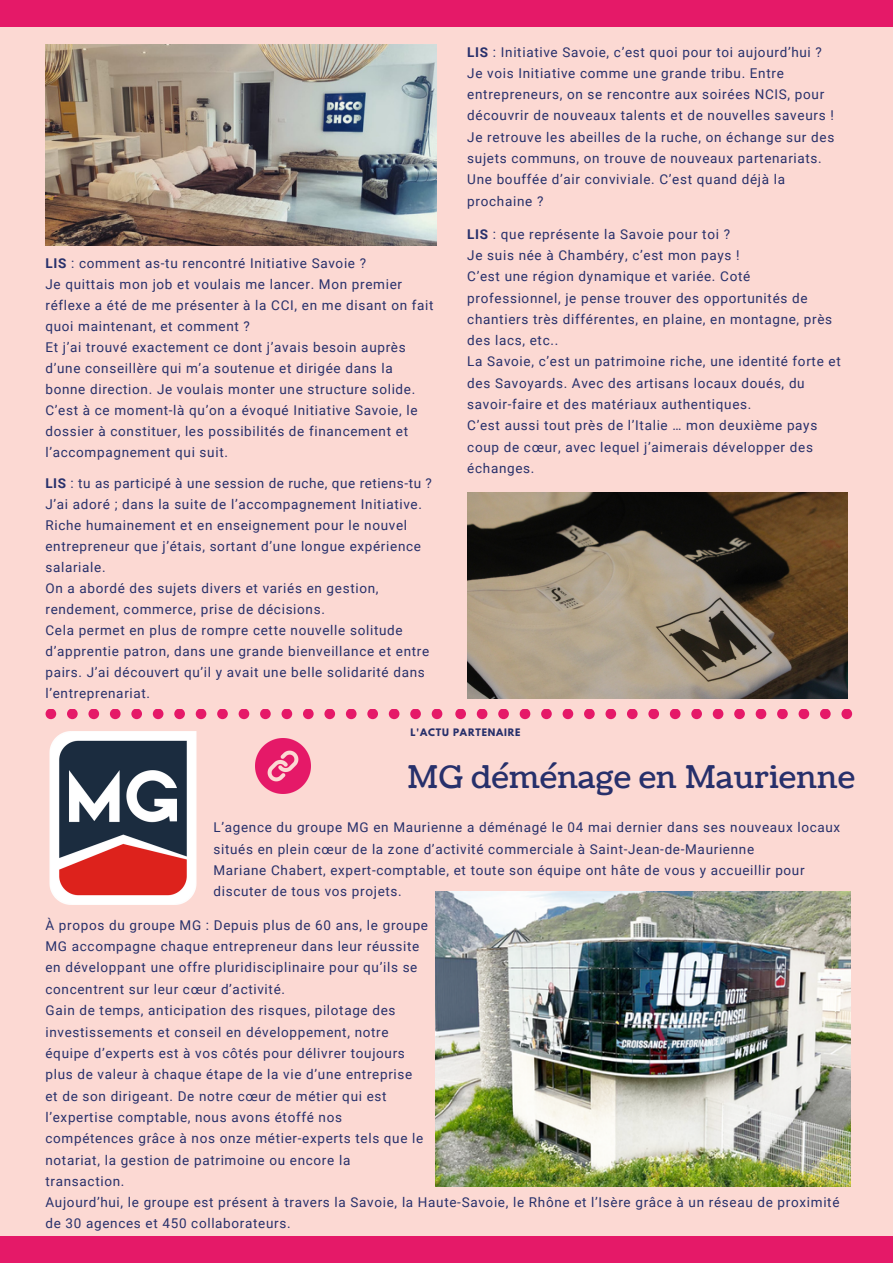
<style>
.page{position:relative;width:893px;height:1264px;background:#fff}
.page>*{position:absolute;margin:0;border:0;box-sizing:border-box;transform-origin:0 0}
.t1{font:31.2px "Coustard";letter-spacing:.01em;color:#27306b}
.t2{font:13.5px/21.3px "Roboto";letter-spacing:.05em;color:#27306b}
.t3{font:700 9.15px "League Spartan";letter-spacing:.09em;color:#27306b}
.s1{font-weight:700}
</style>
<div class="page">
<div style="left:0;top:0;width:892px;height:1262px;background:#fcd9d3"></div>
<div style="left:0;top:1235px;width:892px;height:27px;background:#e51968"></div>
<div style="left:0;top:0;width:892px;height:27px;background:#e51968"></div>
<img style="left:45px;top:45px;width:392px;height:200px">
<img style="left:467px;top:492px;width:380px;height:206px">
<img style="left:435px;top:891px;width:415px;height:295px">
<img style="left:255px;top:738px;width:55px;height:55px">
<svg style="left:46px;top:709px;width:396px;height:10px"></svg>
<svg style="left:455px;top:709px;width:397px;height:10px"></svg>
<img style="left:49px;top:731px;width:148px;height:174px">
<p class="t2" style="left:45px;top:252px;width:322px"><span class="s1">LIS</span> : comment as-tu rencontré Initiative Savoie ?</p>
<p class="t2" style="left:45px;top:273px;width:389px">Je quittais mon job et voulais me lancer. Mon premier réflexe a été de me présenter à la CCI, en me disant on fait quoi maintenant, et comment ?</p>
<p class="t2" style="left:45px;top:337px;width:371px">Et j’ai trouvé exactement ce dont j’avais besoin auprès d’une conseillère qui m’a soutenue et dirigée dans la bonne direction. Je voulais monter une structure solide.</p>
<p class="t2" style="left:45px;top:400px;width:373px">C’est à ce moment-là qu’on a évoqué Initiative Savoie, le dossier à constituer, les possibilités de financement et l’accompagnement qui suit.</p>
<p class="t2" style="left:45px;top:472px;width:388px"><span class="s1">LIS</span> : tu as participé à une session de ruche, que retiens-tu ?</p>
<p class="t2" style="left:45px;top:493px;width:378px">J’ai adoré ; dans la suite de l’accompagnement Initiative.</p>
<p class="t2" style="left:45px;top:514px;width:377px">Riche humainement et en enseignement pour le nouvel entrepreneur que j’étais, sortant d’une longue expérience salariale.</p>
<p class="t2" style="left:45px;top:577px;width:334px">On a abordé des sujets divers et variés en gestion, rendement, commerce, prise de décisions.</p>
<p class="t2" style="left:45px;top:619px;width:385px">Cela permet en plus de rompre cette nouvelle solitude d’apprentie patron, dans une grande bienveillance et entre pairs. J’ai découvert qu’il y avait une belle solidarité dans l’entreprenariat.</p>
<p class="t2" style="left:467px;top:41px;width:356px"><span class="s1">LIS</span> : Initiative Savoie, c’est quoi pour toi aujourd’hui ?</p>
<p class="t2" style="left:467px;top:63px;width:368px">Je vois Initiative comme une grande tribu. Entre entrepreneurs, on se rencontre aux soirées NCIS, pour découvrir de nouveaux talents et de nouvelles saveurs !<br>Je retrouve les abeilles de la ruche, on échange sur des sujets communs, on trouve de nouveaux partenariats.</p>
<p class="t2" style="left:467px;top:169px;width:319px">Une bouffée d’air conviviale. C’est quand déjà la prochaine ?</p>
<p class="t2" style="left:467px;top:223px;width:264px"><span class="s1">LIS</span> : que représente la Savoie pour toi ?</p>
<p class="t2" style="left:467px;top:245px;width:274px">Je suis née à Chambéry, c’est mon pays !</p>
<p class="t2" style="left:467px;top:266px;width:366px">C’est une région dynamique et variée. Coté professionnel, je pense trouver des opportunités de chantiers très différentes, en plaine, en montagne, près des lacs, etc..</p>
<p class="t2" style="left:467px;top:351px;width:375px">La Savoie, c’est un patrimoine riche, une identité forte et des Savoyards. Avec des artisans locaux doués, du savoir-faire et des matériaux authentiques.</p>
<p class="t2" style="left:467px;top:415px;width:351px">C’est aussi tout près de l’Italie … mon deuxième pays coup de cœur, avec lequel j’aimerais développer des échanges.</p>
<p class="t3" style="left:410px;top:727px;width:112px">L'ACTU PARTENAIRE</p>
<p class="t1" style="left:407px;top:756px;width:449px">MG déménage en Maurienne</p>
<p class="t2" style="left:213px;top:817px;width:628px">L’agence du groupe MG en Maurienne a déménagé le 04 mai dernier dans ses nouveaux locaux situés en plein cœur de la zone d’activité commerciale à Saint-Jean-de-Maurienne</p>
<p class="t2" style="left:213px;top:859px;width:592px">Mariane Chabert, expert-comptable, et toute son équipe ont hâte de vous y accueillir pour discuter de tous vos projets.</p>
<p class="t2" style="left:45px;top:914px;width:384px">À propos du groupe MG : Depuis plus de 60 ans, le groupe MG accompagne chaque entrepreneur dans leur réussite en développant une offre pluridisciplinaire pour qu’ils se concentrent sur leur cœur d’activité.</p>
<p class="t2" style="left:45px;top:999px;width:379px">Gain de temps, anticipation des risques, pilotage des investissements et conseil en développement, notre équipe d’experts est à vos côtés pour délivrer toujours plus de valeur à chaque étape de la vie d’une entreprise et de son dirigeant. De notre cœur de métier qui est l’expertise comptable, nous avons étoffé nos compétences grâce à nos onze métier-experts tels que le notariat, la gestion de patrimoine ou encore la transaction.</p>
<p class="t2" style="left:45px;top:1191px;width:795px">Aujourd’hui, le groupe est présent à travers la Savoie, la Haute-Savoie, le Rhône et l’Isère grâce à un réseau de proximité de 30 agences et 450 collaborateurs.</p>
</div>
